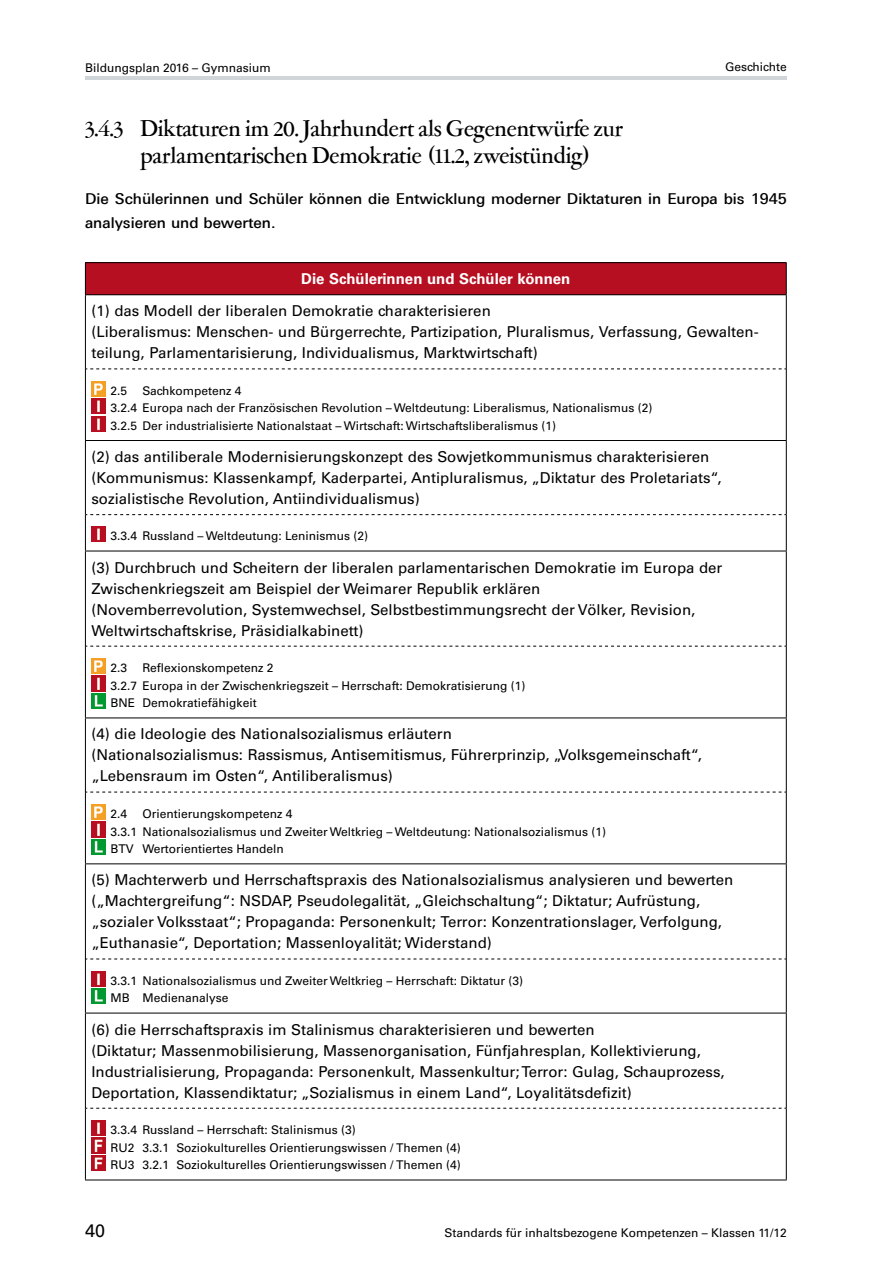
<style>
.page{position:relative;width:893px;height:1263px;background:#fff}
.page>*{position:absolute;margin:0;border:0;box-sizing:border-box;transform-origin:0 0}
.t1{font:500 25.5px/27px "Garamont Amst SH";color:#000}
.t2{font:18px "Univers LT Std";color:#000}
.t3{font:15px/21px "Univers LT Std";color:#000}
.t4{font:500 15px/24px "Linotype Univers 530";color:#000}
.t5{font:700 15px "Univers LT Std";color:#fff}
.t6{font:12px/17.5px "Univers LT Std";color:#000}
</style>
<div class="page">
<hr style="left:85px;top:77px;width:702px;height:3px;background:#cfd5d8">
<div style="left:85px;top:263px;width:701px;height:32px;background:#b60f21"></div>
<hr style="left:85px;top:262px;width:702px;height:1px;background:#000">
<hr style="left:85px;top:263px;width:1px;height:31px;background:#000">
<hr style="left:786px;top:263px;width:1px;height:31px;background:#000">
<hr style="left:85px;top:294px;width:702px;height:1px;background:#000">
<hr style="left:85px;top:295px;width:1px;height:74px;background:#000">
<hr style="left:786px;top:295px;width:1px;height:74px;background:#000">
<svg style="left:86px;top:368px;width:700px;height:1px"></svg>
<hr style="left:85px;top:369px;width:1px;height:71px;background:#000">
<hr style="left:786px;top:369px;width:1px;height:71px;background:#000">
<hr style="left:85px;top:440px;width:702px;height:1px;background:#000">
<hr style="left:85px;top:441px;width:1px;height:74px;background:#000">
<hr style="left:786px;top:441px;width:1px;height:74px;background:#000">
<svg style="left:86px;top:514px;width:700px;height:1px"></svg>
<hr style="left:85px;top:515px;width:1px;height:36px;background:#000">
<hr style="left:786px;top:515px;width:1px;height:36px;background:#000">
<hr style="left:85px;top:551px;width:702px;height:1px;background:#000">
<hr style="left:85px;top:551px;width:1px;height:95px;background:#000">
<hr style="left:786px;top:551px;width:1px;height:95px;background:#000">
<svg style="left:86px;top:646px;width:700px;height:1px"></svg>
<hr style="left:85px;top:646px;width:1px;height:71px;background:#000">
<hr style="left:786px;top:646px;width:1px;height:71px;background:#000">
<hr style="left:85px;top:717px;width:702px;height:1px;background:#000">
<hr style="left:85px;top:718px;width:1px;height:74px;background:#000">
<hr style="left:786px;top:718px;width:1px;height:74px;background:#000">
<svg style="left:86px;top:792px;width:700px;height:1px"></svg>
<hr style="left:85px;top:792px;width:1px;height:71px;background:#000">
<hr style="left:786px;top:792px;width:1px;height:71px;background:#000">
<hr style="left:85px;top:863px;width:702px;height:1px;background:#000">
<hr style="left:85px;top:864px;width:1px;height:95px;background:#000">
<hr style="left:786px;top:864px;width:1px;height:95px;background:#000">
<svg style="left:86px;top:958px;width:700px;height:1px"></svg>
<hr style="left:85px;top:959px;width:1px;height:54px;background:#000">
<hr style="left:786px;top:959px;width:1px;height:54px;background:#000">
<hr style="left:85px;top:1013px;width:702px;height:1px;background:#000">
<hr style="left:85px;top:1013px;width:1px;height:95px;background:#000">
<hr style="left:786px;top:1013px;width:1px;height:95px;background:#000">
<svg style="left:86px;top:1108px;width:700px;height:1px"></svg>
<hr style="left:85px;top:1108px;width:1px;height:71px;background:#000">
<hr style="left:786px;top:1108px;width:1px;height:71px;background:#000">
<hr style="left:85px;top:1179px;width:702px;height:1px;background:#000">
<img style="left:91px;top:381px;width:14px;height:15px">
<img style="left:91px;top:399px;width:14px;height:15px">
<img style="left:91px;top:416px;width:14px;height:15px">
<img style="left:91px;top:527px;width:14px;height:15px">
<img style="left:91px;top:658px;width:14px;height:16px">
<img style="left:91px;top:676px;width:14px;height:15px">
<img style="left:91px;top:693px;width:14px;height:16px">
<img style="left:91px;top:804px;width:14px;height:15px">
<img style="left:91px;top:822px;width:14px;height:15px">
<img style="left:91px;top:839px;width:14px;height:16px">
<img style="left:91px;top:971px;width:14px;height:15px">
<img style="left:91px;top:989px;width:14px;height:15px">
<img style="left:91px;top:1120px;width:14px;height:15px">
<img style="left:91px;top:1138px;width:14px;height:15px">
<img style="left:91px;top:1155px;width:14px;height:16px">
<p class="t6" style="left:85px;top:59px;width:187px">Bildungsplan 2016 – Gymnasium</p>
<p class="t6" style="left:725px;top:58px;width:63px">Geschichte</p>
<h1 class="t1" style="left:140px;top:116px;width:484px;text-indent:-55px">3.4.3 Diktaturen im 20. Jahrhundert als Gegenentwürfe zur parlamentarischen Demokratie (11.2, zweistündig)</h1>
<p class="t4" style="left:85px;top:187px;width:703px">Die Schülerinnen und Schüler können die Entwicklung moderner Diktaturen in Europa bis 1945 analysieren und bewerten.</p>
<p class="t5" style="left:301px;top:270px;width:271px">Die Schülerinnen und Schüler können</p>
<p class="t3" style="left:91px;top:300px;width:669px">(1) das Modell der liberalen Demokratie charakterisieren<br>(Liberalismus: Menschen- und Bürgerrechte, Partizipation, Pluralismus, Verfassung, Gewalten&shy;teilung, Parlamentarisierung, Individualismus, Marktwirtschaft)</p>
<p class="t6" style="left:111px;top:382px;width:18px">2.5</p>
<p class="t6" style="left:111px;top:382px;width:544px;text-indent:32px">Sachkompetenz 4<br>3.2.4 Europa nach der Französischen Revolution – Weltdeutung: Liberalismus, Nationalismus (2)<br>3.2.5 Der industrialisierte Nationalstaat – Wirtschaft: Wirtschaftsliberalismus (1)</p>
<p class="t3" style="left:91px;top:446px;width:632px">(2) das antiliberale Modernisierungskonzept des Sowjetkommunismus charakterisieren (Kommunismus: Klassenkampf, Kaderpartei, Antipluralismus, „Diktatur des Proletariats“, sozialistische Revolution, Antiindividualismus)</p>
<p class="t6" style="left:111px;top:527px;width:259px">3.3.4 Russland – Weltdeutung: Leninismus (2)</p>
<p class="t3" style="left:91px;top:557px;width:633px">(3) Durchbruch und Scheitern der liberalen parlamentarischen Demokratie im Europa der Zwischenkriegszeit am Beispiel der Weimarer Republik erklären<br>(Novemberrevolution, Systemwechsel, Selbstbestimmungsrecht der Völker, Revision, Weltwirtschaftskrise, Präsidialkabinett)</p>
<p class="t6" style="left:111px;top:659px;width:18px">2.3</p>
<p class="t6" style="left:111px;top:659px;width:416px;text-indent:32px">Reflexionskompetenz 2<br>3.2.7 Europa in der Zwischenkriegszeit – Herrschaft: Demokratisierung (1)<br>BNE Demokratiefähigkeit</p>
<p class="t3" style="left:91px;top:724px;width:612px">(4) die Ideologie des Nationalsozialismus erläutern<br>(Nationalsozialismus: Rassismus, Antisemitismus, Führerprinzip, „Volksgemeinschaft“, „Lebensraum im Osten“, Antiliberalismus)</p>
<p class="t6" style="left:111px;top:805px;width:18px">2.4</p>
<p class="t6" style="left:111px;top:805px;width:497px;text-indent:32px">Orientierungskompetenz 4<br>3.3.1 Nationalsozialismus und Zweiter Weltkrieg – Weltdeutung: Nationalsozialismus (1)<br>BTV Wertorientiertes Handeln</p>
<p class="t3" style="left:91px;top:870px;width:643px">(5) Machterwerb und Herrschaftspraxis des Nationalsozialismus analysieren und bewerten („Machtergreifung“: NSDAP, Pseudolegalität, „Gleichschaltung“; Diktatur; Aufrüstung, „sozialer Volksstaat“; Propaganda: Personenkult; Terror: Konzentrationslager, Verfolgung, „Euthanasie“, Deportation; Massenloyalität; Widerstand)</p>
<p class="t6" style="left:111px;top:972px;width:414px">3.3.1 Nationalsozialismus und Zweiter Weltkrieg – Herrschaft: Diktatur (3)<br>MB Medienanalyse</p>
<p class="t3" style="left:91px;top:1019px;width:635px">(6) die Herrschaftspraxis im Stalinismus charakterisieren und bewerten<br>(Diktatur; Massenmobilisierung, Massenorganisation, Fünfjahresplan, Kollektivierung, Industrialisierung, Propaganda: Personenkult, Massenkultur; Terror: Gulag, Schauprozess, Deportation, Klassendiktatur; „Sozialismus in einem Land“, Loyalitätsdefizit)</p>
<p class="t6" style="left:111px;top:1121px;width:352px">3.3.4 Russland – Herrschaft: Stalinismus (3)<br>RU2 3.3.1 Soziokulturelles Orientierungswissen / Themen (4)<br>RU3 3.2.1 Soziokulturelles Orientierungswissen / Themen (4)</p>
<p class="t2" style="left:85px;top:1220px;width:22px">40</p>
<p class="t6" style="left:444px;top:1224px;width:344px">Standards für inhaltsbezogene Kompetenzen – Klassen 11/12</p>
</div>
